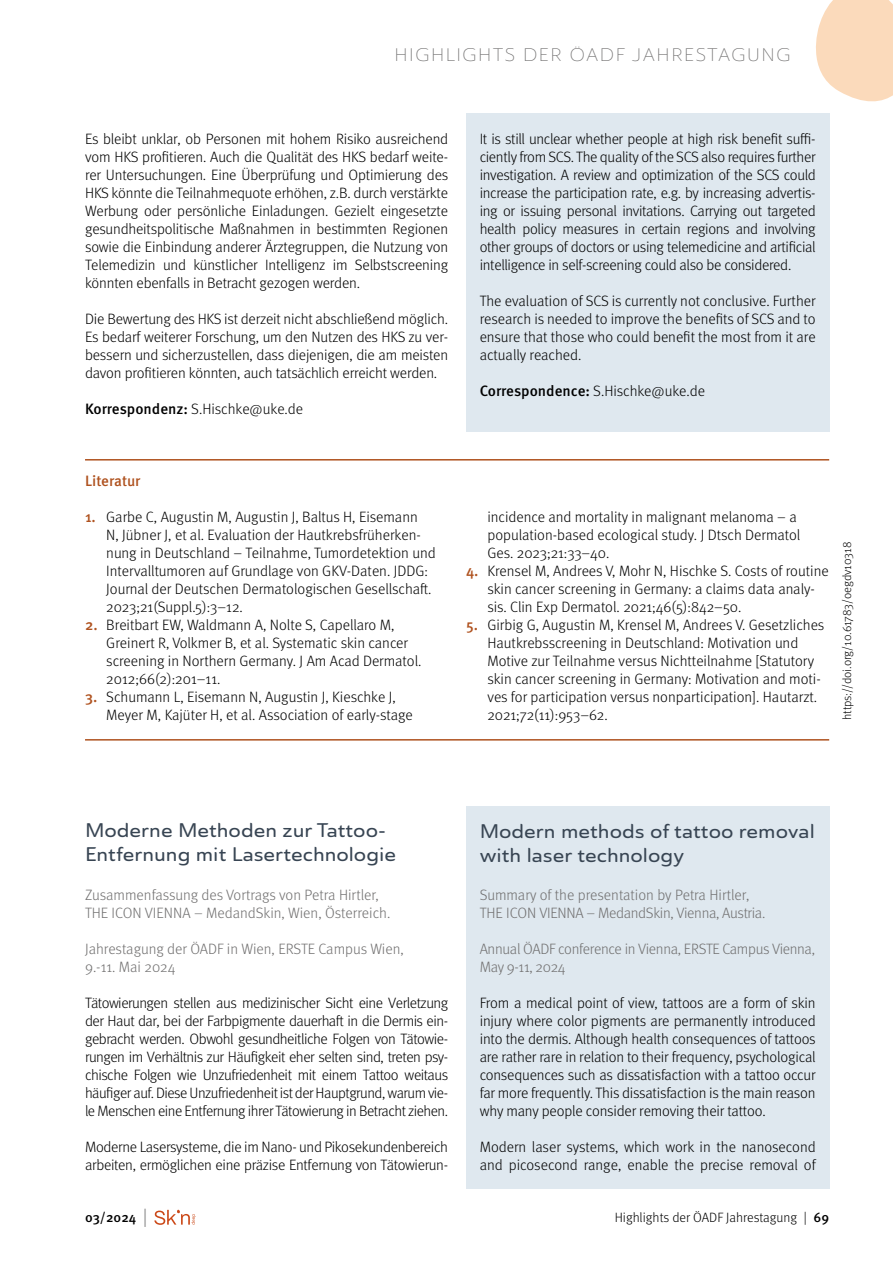
<style>
.page{position:relative;width:893px;height:1263px;background:#fff}
.page>*{position:absolute;margin:0;border:0;box-sizing:border-box;transform-origin:0 0}
.Beitragstitel{font:500 expanded 19.5px/24px "Ainslie Sans";color:#384553}
.Beitragstitel_ENG{font:500 expanded 19.5px/24px "Ainslie Sans";color:#384553}
.t1{font:300 expanded 18px "Ainslie Sans";letter-spacing:.05em;color:#706f6f}
.Text{font:300 15px/18px "Meta Pro";color:#000}
.Text_ENG{font:300 15px/18px "Meta Pro";letter-spacing:-.01em;color:#000;text-align:justify}
.Trailer_ENG{font:300 15px/18px "Meta Pro";letter-spacing:-.02em;color:#706f6f}
.Trailer{font:300 15px/18px "Meta Pro";color:#706f6f}
.Text-2{font:300 15px/18px "Meta Pro";letter-spacing:-.02em;color:#000}
.Literatur_Überschrift{font:500 15px "Meta Pro";letter-spacing:-.005em;color:#af521f}
.t2{font:300 13.5px "Meta Pro";color:#000}
.t3{font:500 13.5px "Meta Pro";color:#000}
.t4{font:300 12px "Meta Pro";color:#000}
.s1{font-weight:500}
.s2{font-weight:500;color:#af521f}
.s3{font-weight:300;font-size:18.9px;color:#706f6f}
</style>
<div class="page">
<svg style="left:816px;top:0;width:77px;height:102px;background:#fbdec3"></svg>
<svg style="left:154px;top:1210px;width:42px;height:15px"></svg>
<div style="left:466px;top:114px;width:363px;height:318px;background:#dfe8ef"></div>
<div style="left:466px;top:806px;width:363px;height:382px;background:#dfe8ef"></div>
<hr style="left:85px;top:459px;width:744px;height:1px;background:#af521f">
<hr style="left:85px;top:739px;width:744px;height:1px;background:#af521f">
<p class="t1" style="left:394px;top:44px;width:353px">HIGH LIGHTS DER ÖADF JAH RESTAGUNG</p>
<p class="Text" style="left:85px;top:129px;width:365px;text-align:justify">Es bleibt unklar, ob Personen mit hohem Risiko ausreichend vom HKS profitieren. Auch die Qualität des HKS bedarf weite&shy;rer Untersuchungen. Eine Überprüfung und Optimierung des HKS könnte die Teilnahmequote erhöhen, z.B. durch verstärkte Werbung oder persönliche Einladungen. Gezielt eingesetzte gesundheitspolitische Maßnahmen in bestimmten Regionen sowie die Einbindung anderer Ärztegruppen, die Nutzung von Telemedizin und künstlicher Intelligenz im Selbstscreening könnten ebenfalls in Betracht gezogen werden.</p>
<p class="Text" style="left:85px;top:309px;width:365px;text-align:justify">Die Bewertung des HKS ist derzeit nicht abschließend möglich.<br>Es bedarf weiterer Forschung, um den Nutzen des HKS zu ver&shy;bessern und sicherzustellen, dass diejenigen, die am meisten davon profitieren könnten, auch tatsächlich erreicht werden.</p>
<p class="Text" style="left:85px;top:399px;width:219px"><span class="s1">Korrespondenz:</span> S.Hischke@uke.de</p>
<p class="Text_ENG" style="left:480px;top:129px;width:338px">It is still unclear whether people at high risk benefit suffi&shy;ciently from SCS. The quality of the SCS also requires further investigation. A review and optimization of the SCS could increase the participation rate, e.g. by increasing advertis&shy;ing or issuing personal invitations. Carrying out targeted health policy measures in certain regions and involving other groups of doctors or using telemedicine and artificial intelligence in self-screening could also be considered.</p>
<p class="Text_ENG" style="left:480px;top:291px;width:337px">The evaluation of SCS is currently not conclusive. Further research is needed to improve the benefits of SCS and to ensure that those who could benefit the most from it are actually reached.</p>
<p class="Text_ENG" style="left:480px;top:381px;width:227px"><span class="s1">Correspondence:</span> S.Hischke@uke.de</p>
<p class="Literatur_Überschrift" style="left:85px;top:469px;width:57px">Literatur</p>
<p class="Text" style="left:106px;top:507px;width:331px;text-indent:-21px"><span class="s2">1.</span> Garbe C, Augustin M, Augustin J, Baltus H, Eisemann<br>N, Jübner J, et al. Evaluation der Hautkrebsfrüherken&shy;nung in Deutschland – Teilnahme, Tumordetektion und Intervalltumoren auf Grundlage von GKV-Daten. JDDG:<br>Journal der Deutschen Dermatologischen Gesellschaft.<br>2023;21(Suppl.5):3–12.</p>
<p class="Text" style="left:106px;top:615px;width:317px;text-indent:-21px"><span class="s2">2.</span> Breitbart EW, Waldmann A, Nolte S, Capellaro M, Greinert R, Volkmer B, et al. Systematic skin cancer screening in Northern Germany. J Am Acad Dermatol.<br>2012;66(2):201–11.</p>
<p class="Text" style="left:106px;top:687px;width:308px;text-indent:-21px"><span class="s2">3.</span> Schumann L, Eisemann N, Augustin J, Kieschke J,<br>Meyer M, Kajüter H, et al. Association of early-stage</p>
<p class="Text" style="left:487px;top:507px;width:315px">incidence and mortality in malignant melanoma – a population-based ecological study. J Dtsch Dermatol<br>Ges. 2023;21:33–40.</p>
<p class="Text" style="left:487px;top:561px;width:343px;text-indent:-21px"><span class="s2">4.</span> Krensel M, Andrees V, Mohr N, Hischke S. Costs of routine skin cancer screening in Germany: a claims data analy&shy;sis. Clin Exp Dermatol. 2021;46(5):842–50.</p>
<p class="Text" style="left:487px;top:615px;width:339px;text-indent:-21px"><span class="s2">5.</span> Girbig G, Augustin M, Krensel M, Andrees V. Gesetzliches Hautkrebsscreening in Deutschland: Motivation und Motive zur Teilnahme versus Nichtteilnahme [Statutory skin cancer screening in Germany: Motivation and moti&shy;ves for participation versus nonparticipation]. Hautarzt.<br>2021;72(11):953–62.</p>
<p class="t4" style="left:838px;top:720px;width:180px;rotate:-90deg">https://doi.org/10.61783/oegdv10318</p>
<p class="Beitragstitel" style="left:85px;top:818px;width:313px">Moderne Methoden zur Tattoo-<br>Entfernung mit Lasertechnologie</p>
<p class="Trailer" style="left:85px;top:885px;width:307px">Zusammenfassung des Vortrags von Petra Hirtler,<br>THE ICON VIENNA – MedandSkin, Wien, Österreich.</p>
<p class="Trailer" style="left:85px;top:939px;width:320px">Jahrestagung der ÖADF in Wien, ERSTE Campus Wien,<br>9.-11. Mai 2024</p>
<p class="Text" style="left:85px;top:993px;width:365px;text-align:justify">Tätowierungen stellen aus medizinischer Sicht eine Verletzung der Haut dar, bei der Farbpigmente dauerhaft in die Dermis ein&shy;gebracht werden. Obwohl gesundheitliche Folgen von Tätowie&shy;rungen im Verhältnis zur Häufigkeit eher selten sind, treten psy&shy;chische Folgen wie Unzufriedenheit mit einem Tattoo weitaus häufiger auf. Diese Unzufriedenheit ist der Hauptgrund, warum vie&shy;le Menschen eine Entfernung ihrer Tätowierung in Betracht ziehen.</p>
<p class="Text-2" style="left:85px;top:1137px;width:365px">Moderne Lasersysteme, die im Nano- und Pikosekundenbereich arbeiten, ermöglichen eine präzise Entfernung von Tätowierun-</p>
<p class="t3" style="left:85px;top:1206px;width:64px">03/2024 <span class="s3">|</span></p>
<p class="Beitragstitel_ENG" style="left:480px;top:819px;width:337px">Modern methods of tattoo removal with laser technology</p>
<p class="Trailer_ENG" style="left:480px;top:885px;width:287px">Summary of the presentation by Petra Hirtler,<br>THE ICON VIENNA – MedandSkin, Vienna, Austria.</p>
<p class="Trailer_ENG" style="left:480px;top:939px;width:337px">Annual ÖADF conference in Vienna, ERSTE Campus Vienna,<br>May 9-11, 2024</p>
<p class="Text_ENG" style="left:480px;top:993px;width:338px">From a medical point of view, tattoos are a form of skin injury where color pigments are permanently introduced into the dermis. Although health consequences of tattoos are rather rare in relation to their frequency, psychological consequences such as dissatisfaction with a tattoo occur far more frequently. This dissatisfaction is the main reason why many people consider removing their tattoo.</p>
<p class="Text_ENG" style="left:480px;top:1137px;width:338px">Modern laser systems, which work in the nanosecond and picosecond range, enable the precise removal of</p>
<p class="t2" style="left:615px;top:1208px;width:216px">Highlights der ÖADF Jahrestagung | <span class="s1">69</span></p>
</div>
